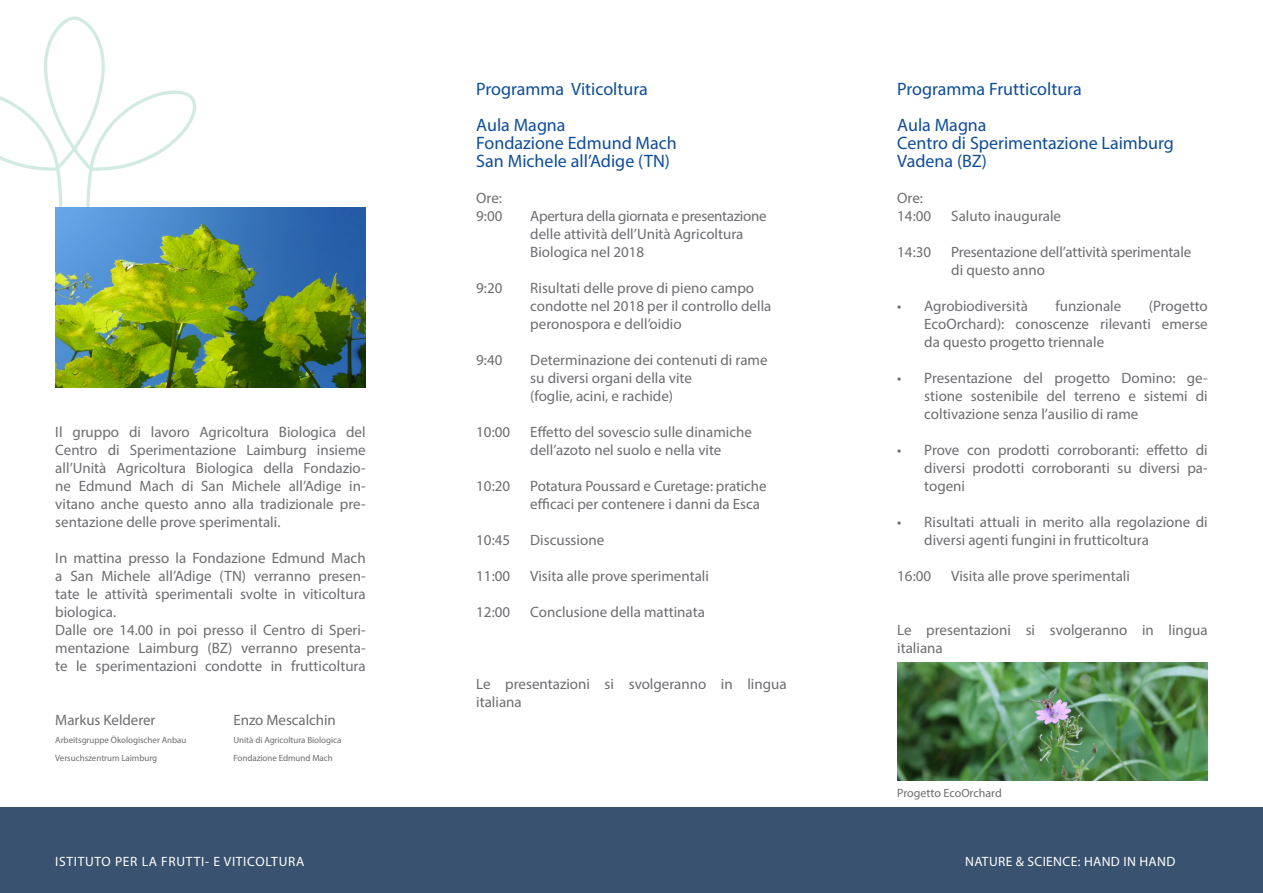
<style>
.page{position:relative;width:1263px;height:893px;background:#fff}
.page>*{position:absolute;margin:0;border:0;box-sizing:border-box;transform-origin:0 0}
.titoletti_blu{font:18px "Myriad Pro";color:#0f4d99}
.testo_corrente{font:15px/18px "Myriad Pro";color:#6c6d70;text-align:justify}
.testo_corrente-2{font:15px "Myriad Pro";letter-spacing:-.02em;color:#6c6d70}
.didascalie{font:15px "Myriad Pro";letter-spacing:-.005em;color:#6c6d70}
.t1{font:13.5px "Myriad Pro";letter-spacing:.05em;color:#fff}
.t2{font:13.5px "Myriad Pro";letter-spacing:.025em;color:#fff}
.testo_corrente-3{font:12px "Myriad Pro";color:#6c6d70}
.didascalie-2{font:9px "Myriad Pro";letter-spacing:-.005em;color:#6c6d70}
</style>
<div class="page">
<div style="left:0;top:807px;width:1263px;height:86px;background:#38526f"></div>
<svg style="left:0;top:16px;width:198px;height:192px"></svg>
<img style="left:55px;top:208px;width:311px;height:180px">
<img style="left:897px;top:662px;width:310px;height:118px">
<p class="testo_corrente" style="left:55px;top:422px;width:312px">Il gruppo di lavoro Agricoltura Biologica del Centro di Sperimentazione Laimburg insieme all’Unità Agricoltura Biologica della Fondazio&shy;ne Edmund Mach di San Michele all’Adige in&shy;vitano anche questo anno alla tradizionale pre&shy;sentazione delle prove sperimentali.</p>
<p class="testo_corrente" style="left:55px;top:548px;width:312px">In mattina presso la Fondazione Edmund Mach a San Michele all’Adige (TN) verranno presen&shy;tate le attività sperimentali svolte in viticoltura biologica.</p>
<p class="testo_corrente" style="left:55px;top:620px;width:312px">Dalle ore 14.00 in poi presso il Centro di Speri&shy;mentazione Laimburg (BZ) verranno presenta&shy;te le sperimentazioni condotte in frutticoltura</p>
<p class="didascalie" style="left:55px;top:710px;width:102px">Markus Kelderer</p>
<p class="didascalie-2" style="left:55px;top:734px;width:133px">Arbeitsgruppe Ökologischer Anbau</p>
<p class="didascalie-2" style="left:55px;top:752px;width:103px">Versuchszentrum Laimburg</p>
<p class="didascalie" style="left:233px;top:710px;width:104px">Enzo Mescalchin</p>
<p class="didascalie-2" style="left:233px;top:734px;width:109px">Unità di Agricoltura Biologica</p>
<p class="didascalie-2" style="left:233px;top:752px;width:101px">Fondazione Edmund Mach</p>
<p class="titoletti_blu" style="left:476px;top:77px;width:173px">Programma Viticoltura</p>
<p class="titoletti_blu" style="left:476px;top:113px;width:91px">Aula Magna</p>
<p class="titoletti_blu" style="left:476px;top:131px;width:202px">Fondazione Edmund Mach</p>
<p class="titoletti_blu" style="left:476px;top:149px;width:195px">San Michele all’Adige (TN)</p>
<p class="testo_corrente" style="left:476px;top:188px;width:27px">Ore:</p>
<p class="testo_corrente" style="left:476px;top:206px;width:28px">9:00</p>
<p class="testo_corrente-2" style="left:530px;top:206px;width:238px">Apertura della giornata e presentazione</p>
<p class="testo_corrente" style="left:530px;top:224px;width:215px">delle attività dell’Unità Agricoltura</p>
<p class="testo_corrente" style="left:530px;top:242px;width:115px">Biologica nel 2018</p>
<p class="testo_corrente" style="left:476px;top:278px;width:28px">9:20</p>
<p class="testo_corrente" style="left:530px;top:278px;width:225px">Risultati delle prove di pieno campo</p>
<p class="testo_corrente" style="left:530px;top:296px;width:243px">condotte nel 2018 per il controllo della</p>
<p class="testo_corrente" style="left:530px;top:314px;width:153px">peronospora e dell’oidio</p>
<p class="testo_corrente" style="left:476px;top:350px;width:28px">9:40</p>
<p class="testo_corrente" style="left:530px;top:350px;width:239px">Determinazione dei contenuti di rame</p>
<p class="testo_corrente" style="left:530px;top:368px;width:163px">su diversi organi della vite</p>
<p class="testo_corrente" style="left:530px;top:386px;width:144px">(foglie, acini, e rachide)</p>
<p class="testo_corrente" style="left:476px;top:422px;width:35px">10:00</p>
<p class="testo_corrente" style="left:530px;top:422px;width:223px">Effetto del sovescio sulle dinamiche</p>
<p class="testo_corrente" style="left:530px;top:440px;width:193px">dell’azoto nel suolo e nella vite</p>
<p class="testo_corrente" style="left:476px;top:476px;width:35px">10:20</p>
<p class="testo_corrente" style="left:530px;top:476px;width:238px">Potatura Poussard e Curetage: pratiche</p>
<p class="testo_corrente" style="left:530px;top:494px;width:231px">efficaci per contenere i danni da Esca</p>
<p class="testo_corrente" style="left:476px;top:530px;width:35px">10:45</p>
<p class="testo_corrente" style="left:530px;top:530px;width:75px">Discussione</p>
<p class="testo_corrente" style="left:476px;top:566px;width:35px">11:00</p>
<p class="testo_corrente" style="left:530px;top:566px;width:180px">Visita alle prove sperimentali</p>
<p class="testo_corrente" style="left:476px;top:602px;width:35px">12:00</p>
<p class="testo_corrente" style="left:530px;top:602px;width:176px">Conclusione della mattinata</p>
<p class="testo_corrente" style="left:476px;top:674px;width:312px">Le presentazioni si svolgeranno in lingua italiana</p>
<p class="titoletti_blu" style="left:897px;top:77px;width:186px">Programma Frutticoltura</p>
<p class="titoletti_blu" style="left:897px;top:113px;width:91px">Aula Magna</p>
<p class="titoletti_blu" style="left:897px;top:131px;width:278px">Centro di Sperimentazione Laimburg</p>
<p class="titoletti_blu" style="left:897px;top:149px;width:91px">Vadena (BZ)</p>
<p class="testo_corrente" style="left:897px;top:188px;width:27px">Ore:</p>
<p class="testo_corrente" style="left:897px;top:206px;width:35px">14:00</p>
<p class="testo_corrente" style="left:951px;top:206px;width:111px">Saluto inaugurale</p>
<p class="testo_corrente" style="left:897px;top:242px;width:35px">14:30</p>
<p class="testo_corrente" style="left:951px;top:242px;width:241px">Presentazione dell’attività sperimentale</p>
<p class="testo_corrente" style="left:951px;top:260px;width:95px">di questo anno</p>
<p class="testo_corrente" style="left:897px;top:296px;width:132px">• Agrobiodiversità</p>
<p class="testo_corrente" style="left:1055px;top:296px;width:67px">funzionale</p>
<p class="testo_corrente" style="left:924px;top:296px;width:285px;text-indent:225px">(Progetto EcoOrchard): conoscenze rilevanti emerse da questo progetto triennale</p>
<p class="testo_corrente" style="left:924px;top:368px;width:285px;text-indent:-27px">• Presentazione del progetto Domino: ge&shy;stione sostenibile del terreno e sistemi di coltivazione senza l’ausilio di rame</p>
<p class="testo_corrente" style="left:924px;top:440px;width:285px;text-indent:-27px">• Prove con prodotti corroboranti: effetto di diversi prodotti corroboranti su diversi pa&shy;togeni</p>
<p class="testo_corrente" style="left:924px;top:512px;width:285px;text-indent:-27px">• Risultati attuali in merito alla regolazione di diversi agenti fungini in frutticoltura</p>
<p class="testo_corrente" style="left:897px;top:566px;width:35px">16:00</p>
<p class="testo_corrente" style="left:951px;top:566px;width:180px">Visita alle prove sperimentali</p>
<p class="testo_corrente" style="left:897px;top:620px;width:312px">Le presentazioni si svolgeranno in lingua italiana</p>
<p class="testo_corrente-3" style="left:897px;top:785px;width:106px">Progetto EcoOrchard</p>
<p class="t1" style="left:55px;top:853px;width:251px">ISTITUTO PER LA FRUTTI- E VITICOLTURA</p>
<p class="t2" style="left:965px;top:853px;width:212px">NATURE &amp; SCIENCE: HAND IN HAND</p>
</div>
